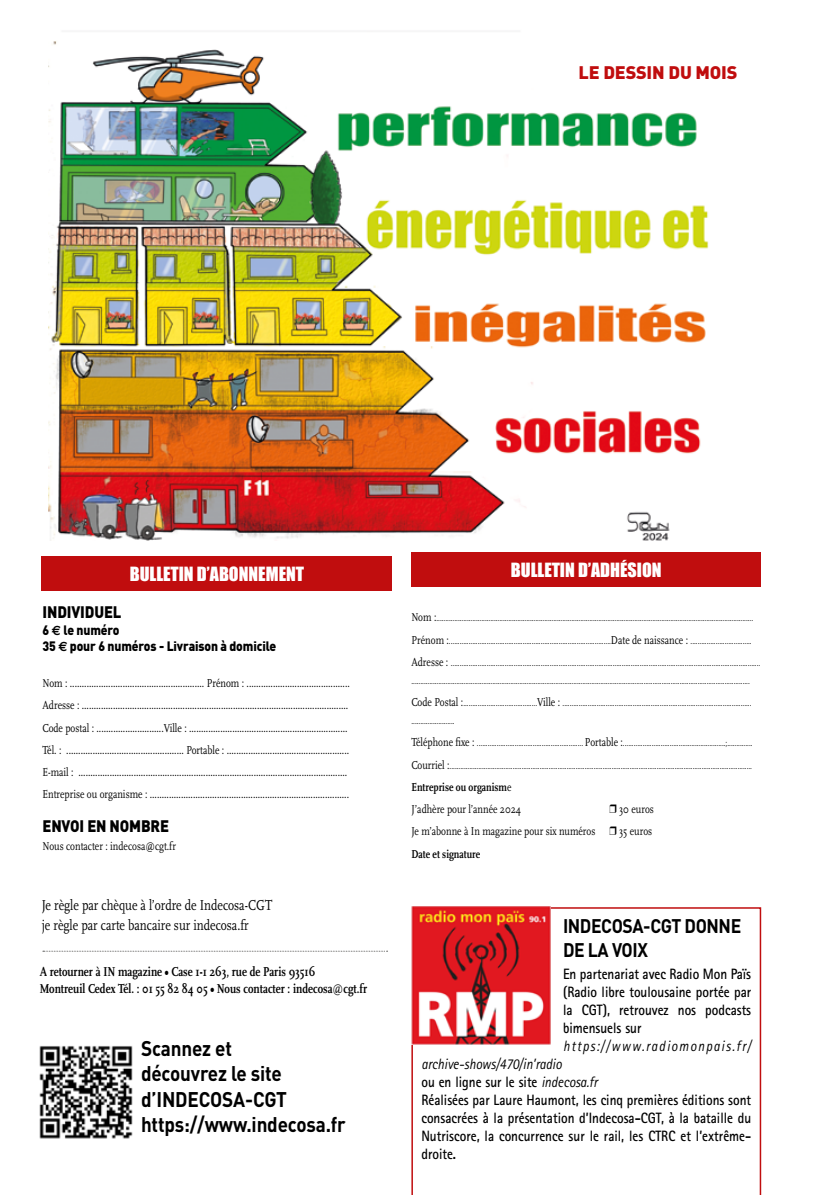
<style>
.page{position:relative;width:825px;height:1195px;background:#fff}
.page>*{position:absolute;margin:0;border:0;box-sizing:border-box;transform-origin:0 0}
.t1{font:700 21px/25.2px "DIN";letter-spacing:-.01em;color:#000;scale:.9 1}
.t2{font:700 19.5px/23.4px "DIN";letter-spacing:-.025em;color:#000;scale:.9 1}
.t3{font:18px "Impact";color:#fff}
.t4{font:18px "DIN Black Alternate";letter-spacing:-.01em;color:#c00d0e}
.t5{font:900 16.5px "DIN";letter-spacing:-.01em;color:#000;scale:.9 1}
.t6{font:700 15px/18px "Rotis Sans Serif";color:#000;text-align:justify;scale:.88 1}
.t7{font:15px/19.5px "Scala";color:#000;scale:.8 1}
.t8{font:italic 15px "Rotis Sans Serif";letter-spacing:.105em;color:#000;scale:.88 1}
.t9{font:700 13.5px/16.5px "Scala";color:#000;scale:.8 1}
.t10{font:900 13.5px/16.5px "DIN";letter-spacing:-.01em;color:#000;scale:.9 1}
.t11{font:12px/22.2px "Scala";color:#000;scale:.8 1}
.t12{font:700 12px "Scala";color:#000;scale:.8 1}
.t13{font:9px/18px "Scala";color:#000;scale:.8 1}
.s1{font-family:"Euro Sans";font-weight:700}
.s2{font-size:12px}
.s3{font-weight:700}
.s4{font-weight:400;font-style:italic}
</style>
<div class="page">
<img style="left:49px;top:41px;width:660px;height:499px">
<div style="left:411px;top:553px;width:350px;height:34px;background:#c00d0e"></div>
<div style="left:42px;top:557px;width:350px;height:34px;background:#c00d0e"></div>
<img style="left:39px;top:1045px;width:94px;height:94px">
<svg style="left:43px;top:951px;width:345px;height:1px"></svg>
<svg style="left:411px;top:907px;width:350px;height:288px"></svg>
<img style="left:411px;top:907px;width:139px;height:137px">
<h3 class="t4" style="left:579px;top:60px;width:160px">LE DESSIN DU MOIS</h3>
<h3 class="t3" style="left:130px;top:560px;width:176px">BULLETIN D’ABONNEMENT</h3>
<h3 class="t5" style="left:43px;top:601px;width:89px">INDIVIDUEL</h3>
<h3 class="t10" style="left:43px;top:621px;width:261px">6 <span class="s1">e</span> le numéro<br>35 <span class="s1">e</span> pour 6 numéros - Livraison à domicile</h3>
<p class="t11" style="left:43px;top:672px;width:386px">Nom : ........................................................ Prénom : ...........................................<br>Adresse : ...............................................................................................................<br>Code postal : ............................Ville : ..................................................................<br>Tél. : ................................................. Portable : ...................................................<br>E-mail : ................................................................................................................<br>Entreprise ou organisme : ...................................................................................</p>
<h3 class="t5" style="left:43px;top:815px;width:142px">ENVOI EN NOMBRE</h3>
<h3 class="t11" style="left:43px;top:835px;width:168px">Nous contacter : indecosa@cgt.fr</h3>
<h3 class="t7" style="left:42px;top:896px;width:290px">Je règle par chèque à l’ordre de Indecosa-CGT je règle par carte bancaire sur indecosa.fr</h3>
<h3 class="t9" style="left:40px;top:963px;width:411px">A retourner à IN magazine • Case 1-1 263, rue de Paris 93516<br>Montreuil Cedex Tél. : 01 55 82 84 05 • Nous contacter : indecosa@cgt.fr</h3>
<h1 class="t1" style="left:141px;top:1035px;width:229px">Scannez et<br>découvrez le site d’INDECOSA-CGT https://www.indecosa.fr</h1>
<h3 class="t3" style="left:511px;top:556px;width:152px">BULLETIN D’ADHÉSION</h3>
<p class="t13" style="left:411px;top:609px;width:429px"><span class="s2">Nom :</span>................................................................................................................................................................................</p>
<p class="t13" style="left:411px;top:632px;width:427px"><span class="s2">Prénom :</span>..........................................................................................<span class="s2">Date de naissance :</span> ..................................</p>
<p class="t13" style="left:411px;top:654px;width:438px"><span class="s2">Adresse :</span> ............................................................................................................................................................................ ............................................................................................................................................................................................</p>
<p class="t13" style="left:411px;top:694px;width:427px"><span class="s2">Code Postal :</span>.........................................<span class="s2">Ville :</span> ......................................................................................................... ........................</p>
<p class="t13" style="left:411px;top:734px;width:428px"><span class="s2">Téléphone fixe :</span> ........................................................... <span class="s2">Portable :</span>.........................................................;..............</p>
<p class="t13" style="left:411px;top:757px;width:427px"><span class="s2">Courriel :</span>........................................................................................................................................................................</p>
<h3 class="t11" style="left:411px;top:776px;width:139px"><span class="s3">Entreprise ou organism</span>e<br>J’adhère pour l’année 2024</h3>
<h3 class="t11" style="left:619px;top:798px;width:45px">30 euros</h3>
<h3 class="t11" style="left:411px;top:820px;width:232px">Je m’abonne à In magazine pour six numéros</h3>
<h3 class="t11" style="left:619px;top:820px;width:43px">35 euros</h3>
<h3 class="t12" style="left:411px;top:847px;width:88px">Date et signature</h3>
<h2 class="t2" style="left:563px;top:914px;width:200px">INDECOSA-CGT DONNE<br>DE LA VOIX</h2>
<h3 class="t6" style="left:563px;top:965px;width:215px">En partenariat avec Radio Mon Païs (Radio libre toulousaine portée par la CGT), retrouvez nos podcasts bimensuels sur</h3>
<h3 class="t8" style="left:563px;top:1037px;width:215px">https://www.radiomonpais.fr/</h3>
<p class="t6" style="left:421px;top:1055px;width:376px;text-align:left"><span class="s4">archive-shows/470/in’radio<br></span>ou en ligne sur le site <span class="s4">indecosa.fr<br></span>Réalisées par Laure Haumont, les cinq premières éditions sont consacrées à la présentation d’Indecosa-CGT, à la bataille du Nutriscore, la concurrence sur le rail, les CTRC et l’extrême&shy;droite.</p>
</div>
